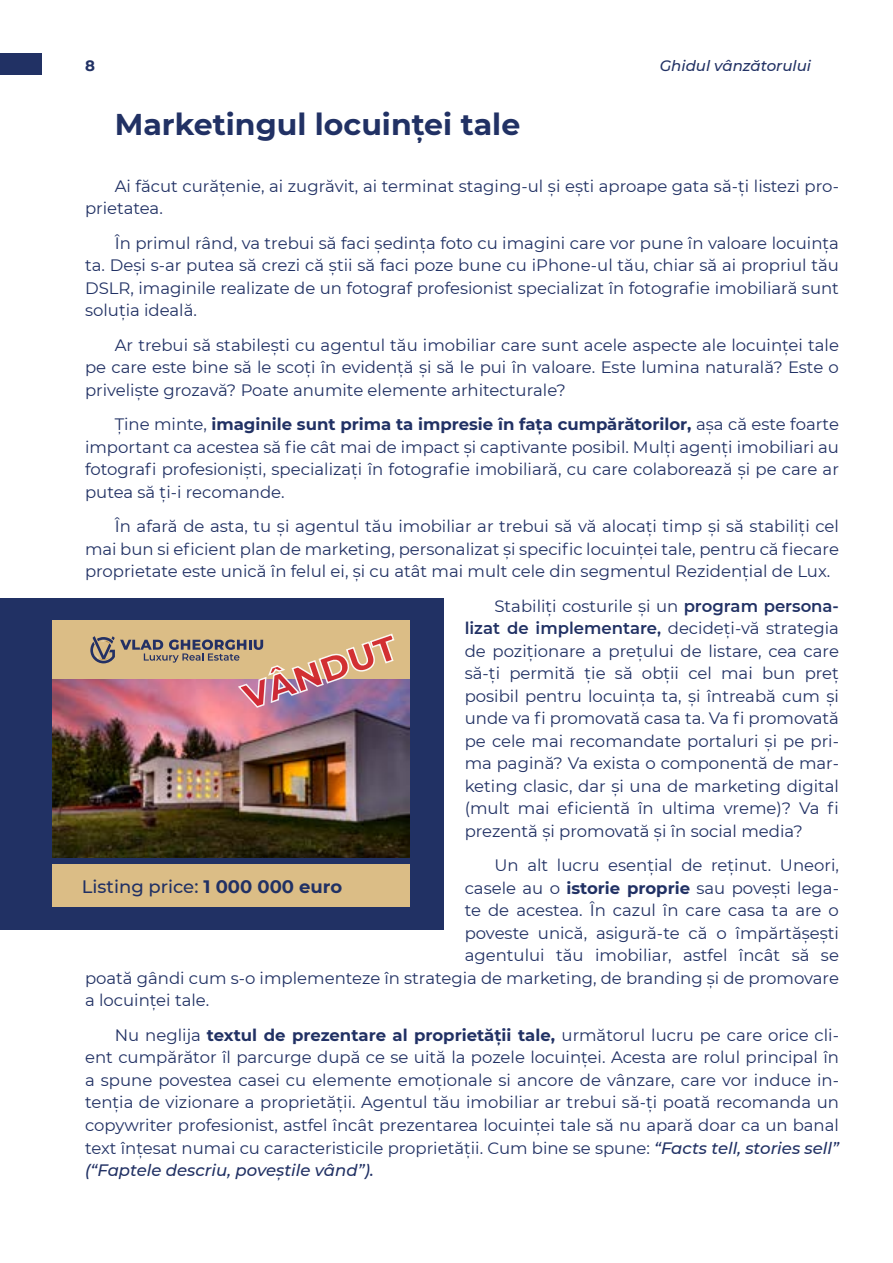
<style>
.page{position:relative;width:893px;height:1263px;background:#fff}
.page>*{position:absolute;margin:0;border:0;box-sizing:border-box;transform-origin:0 0}
.t1{font:700 30px "Montserrat";color:#213164}
.t2{font:500 18px "Montserrat";color:#213164}
.basic{font:16.5px/22.5px "Montserrat";color:#213164;text-align:justify}
.t3{font:italic 500 15px "Montserrat";color:#213164}
.t4{font:700 15px "Montserrat";color:#213164}
.s1{font-weight:700}
.s2{font-weight:600}
.s3{font-weight:500;font-style:italic}
</style>
<div class="page">
<div style="left:0;top:599px;width:443px;height:331px;background:#213164"></div>
<div style="left:0;top:53px;width:42px;height:21px;background:#213164"></div>
<div style="left:52px;top:620px;width:357px;height:59px;background:#dbbd86"></div>
<img style="left:52px;top:679px;width:357px;height:179px">
<div style="left:52px;top:864px;width:357px;height:42px;background:#dbbd86"></div>
<svg style="left:90px;top:633px;width:305px;height:76px"></svg>
<p class="t4" style="left:85px;top:55px;width:11px">8</p>
<p class="t3" style="left:660px;top:55px;width:153px">Ghidul vânzătorului</p>
<p class="t1" style="left:115px;top:103px;width:407px">Marketingul locuinței tale</p>
<p class="basic" style="left:85px;top:174px;width:755px;text-indent:30px">Ai făcut curățenie, ai zugrăvit, ai terminat staging-ul și ești aproape gata să-ți listezi pro&shy;prietatea.</p>
<p class="basic" style="left:85px;top:231px;width:755px;text-indent:30px">În primul rând, va trebui să faci ședința foto cu imagini care vor pune în valoare locuința ta. Deși s-ar putea să crezi că știi să faci poze bune cu iPhone-ul tău, chiar să ai propriul tău DSLR, imaginile realizate de un fotograf profesionist specializat în fotografie imobiliară sunt soluția ideală.</p>
<p class="basic" style="left:85px;top:333px;width:755px;text-indent:30px">Ar trebui să stabilești cu agentul tău imobiliar care sunt acele aspecte ale locuinței tale pe care este bine să le scoți în evidență și să le pui în valoare. Este lumina naturală? Este o priveliște grozavă? Poate anumite elemente arhitecturale?</p>
<p class="basic" style="left:85px;top:413px;width:755px;text-indent:30px">Ține minte, <span class="s1">imaginile sunt prima ta impresie în fața cumpărătorilor,</span> așa că este foarte important ca acestea să fie cât mai de impact și captivante posibil. Mulți agenți imobiliari au fotografi profesioniști, specializați în fotografie imobiliară, cu care colaborează și pe care ar putea să ți-i recomande.</p>
<p class="basic" style="left:85px;top:515px;width:755px;text-indent:30px">În afară de asta, tu și agentul tău imobiliar ar trebui să vă alocați timp și să stabiliți cel mai bun si eficient plan de marketing, personalizat și specific locuinței tale, pentru că fiecare proprietate este unică în felul ei, și cu atât mai mult cele din segmentul Rezidențial de Lux.</p>
<p class="basic" style="left:465px;top:594px;width:376px;text-indent:30px">Stabiliți costurile și un <span class="s2">program persona&shy;lizat de implementare,</span> decideți-vă strategia de poziționare a prețului de listare, cea care să-ți permită ție să obții cel mai bun preț posibil pentru locuința ta, și întreabă cum și unde va fi promovată casa ta. Va fi promovată pe cele mai recomandate portaluri și pe pri&shy;ma pagină? Va exista o componentă de mar&shy;keting clasic, dar și una de marketing digital (mult mai eficientă în ultima vreme)? Va fi prezentă și promovată și în social media?</p>
<p class="basic" style="left:494px;top:854px;width:346px">Un alt lucru esențial de reținut. Uneori,</p>
<p class="basic" style="left:465px;top:876px;width:374px">casele au o <span class="s1">istorie proprie</span> sau povești lega-</p>
<p class="basic" style="left:465px;top:899px;width:376px">te de acestea. În cazul în care casa ta are o</p>
<p class="basic" style="left:465px;top:921px;width:376px">poveste unică, asigură-te că o împărtășești</p>
<p class="basic" style="left:465px;top:944px;width:376px">agentului tău imobiliar, astfel încât să se</p>
<p class="basic" style="left:85px;top:966px;width:755px">poată gândi cum s-o implementeze în strategia de marketing, de branding și de promovare</p>
<p class="basic" style="left:85px;top:989px;width:126px">a locuinței tale.</p>
<p class="basic" style="left:85px;top:1023px;width:755px;text-indent:30px">Nu neglija <span class="s1">textul de prezentare al proprietății tale,</span> următorul lucru pe care orice cli&shy;ent cumpărător îl parcurge după ce se uită la pozele locuinței. Acesta are rolul principal în a spune povestea casei cu elemente emoționale si ancore de vânzare, care vor induce in&shy;tenția de vizionare a proprietății. Agentul tău imobiliar ar trebui să-ți poată recomanda un copywriter profesionist, astfel încât prezentarea locuinței tale să nu apară doar ca un banal text înțesat numai cu caracteristicile proprietății. Cum bine se spune: <span class="s3">“Facts tell, stories sell” (“Faptele descriu, poveștile vând”).</span></p>
<p class="t2" style="left:82px;top:874px;width:262px">Listing price: <span class="s1">1 000 000 euro</span></p>
</div>
